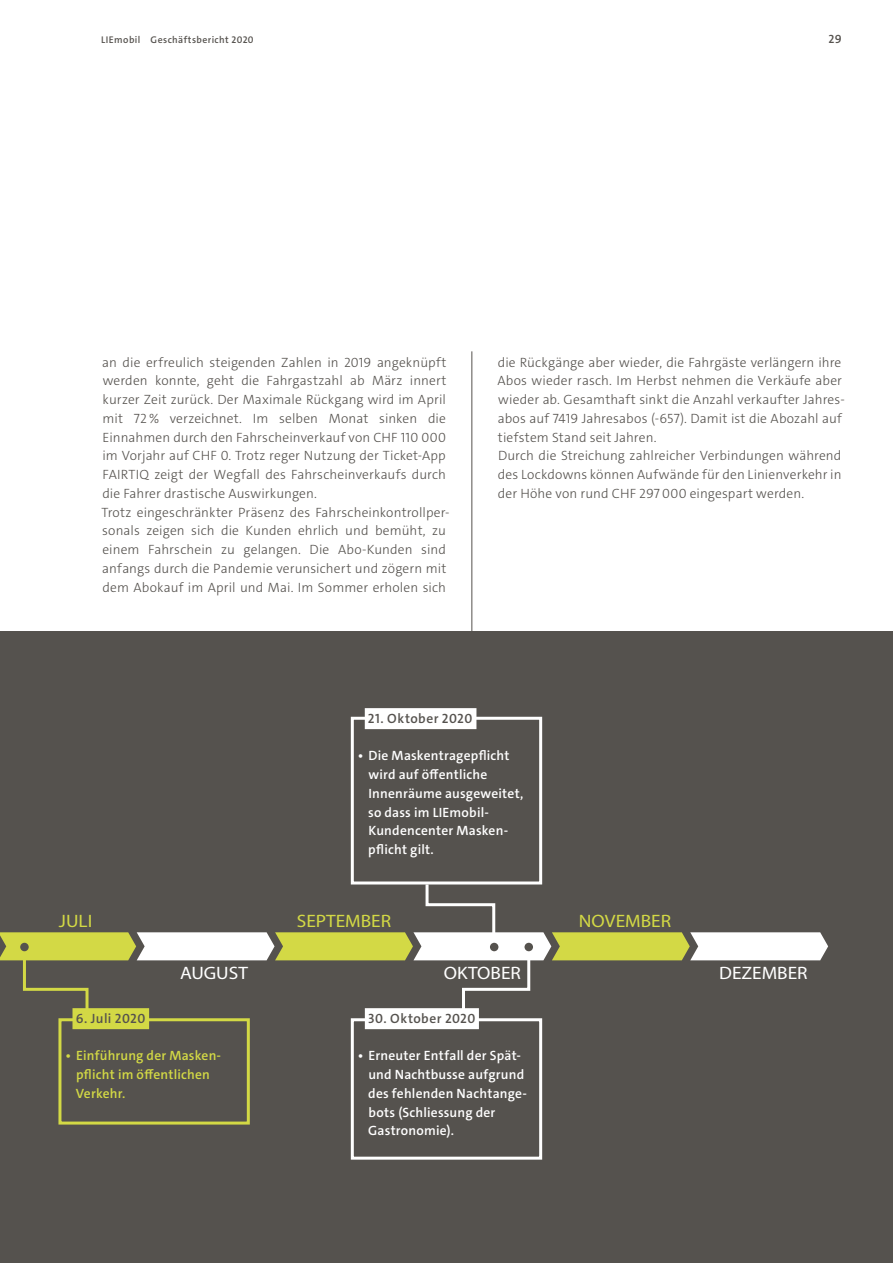
<style>
.page{position:relative;width:893px;height:1263px;background:#fff}
.page>*{position:absolute;margin:0;border:0;box-sizing:border-box;transform-origin:0 0}
.t1{font:18px "Myriad Pro";color:#d3d945;scale:1.07 1}
.t2{font:18px "Myriad Pro";color:#fff;scale:1.07 1}
.t3{font:300 13.5px/18.8px "The Sans C4 s";letter-spacing:.01em;color:#55524e}
.t4{font:600 13.5px/18.8px "The Sans C4 s";letter-spacing:.015em;color:#fff}
.t5{font:600 13.5px/18.8px "The Sans C4 s";letter-spacing:.01em;color:#d3d945}
.t6{font:600 13.5px "The Sans C4 s";letter-spacing:.035em;color:#55524e}
.t7{font:600 12px "The Sans C4 s";color:#55524e}
.t8{font:600 9.75px "The Sans C4 s";letter-spacing:.045em;color:#55524e}
</style>
<div class="page">
<hr style="left:472px;top:351px;width:1px;height:859px;background:#55524e">
<div style="left:0;top:631px;width:893px;height:632px;background:#55524e"></div>
<div style="left:351px;top:1018px;width:191px;height:142px;border:3px solid #fff"></div>
<div style="left:58px;top:1018px;width:192px;height:106px;border:3px solid #d3d945"></div>
<div style="left:351px;top:717px;width:191px;height:167px;border:3px solid #fff"></div>
<div style="left:365px;top:1008px;width:114px;height:21px;background:#fff"></div>
<div style="left:72px;top:1008px;width:77px;height:21px;background:#d3d945"></div>
<div style="left:365px;top:708px;width:111px;height:21px;background:#fff"></div>
<svg style="left:0;top:881px;width:828px;height:131px"></svg>
<div style="left:490px;top:943px;width:8px;height:8px;background:#55524e;border-radius:50%"></div>
<p class="t8" style="left:101px;top:33px;width:154px">LIEmobil Geschäftsbericht 2020</p>
<p class="t7" style="left:829px;top:31px;width:15px">29</p>
<p class="t3" style="left:101px;top:353px;width:350px">an die erfreulich steigenden Zahlen in 2019 angeknüpft werden konnte, geht die Fahrgastzahl ab März innert kurzer Zeit zurück. Der Maximale Rückgang wird im April mit 72 % verzeichnet. Im selben Monat sinken die Einnahmen durch den Fahrscheinverkauf von CHF 110 000 im Vorjahr auf CHF 0. Trotz reger Nutzung der Ticket-App FAIRTIQ zeigt der Wegfall des Fahrscheinverkaufs durch die Fahrer drastische Auswirkungen.<br>Trotz eingeschränkter Präsenz des Fahrscheinkontrollper&shy;sonals zeigen sich die Kunden ehrlich und bemüht, zu einem Fahrschein zu gelangen. Die Abo-Kunden sind anfangs durch die Pandemie verunsichert und zögern mit dem Abokauf im April und Mai. Im Sommer erholen sich</p>
<p class="t3" style="left:497px;top:353px;width:349px">die Rückgänge aber wieder, die Fahrgäste verlängern ihre Abos wieder rasch. Im Herbst nehmen die Verkäufe aber wieder ab. Gesamthaft sinkt die Anzahl verkaufter Jahres&shy;abos auf 7419 Jahresabos (-657). Damit ist die Abozahl auf tiefstem Stand seit Jahren.<br>Durch die Streichung zahlreicher Verbindungen während des Lockdowns können Aufwände für den Linienverkehr in der Höhe von rund CHF 297 000 eingespart werden.</p>
<p class="t6" style="left:368px;top:709px;width:106px">21. Oktober 2020</p>
<p class="t4" style="left:368px;top:746px;width:157px;text-indent:-10px">• Die Maskentragepflicht wird auf öffentliche<br>Innenräume ausgeweitet, so dass im LIEmobil-<br>Kundencenter Masken&shy;pflicht gilt.</p>
<h1 class="t1" style="left:59px;top:910px;width:33px">JULI</h1>
<h1 class="t1" style="left:297px;top:910px;width:90px">SEPTEMBER</h1>
<h1 class="t1" style="left:579px;top:910px;width:88px">NOVEMBER</h1>
<h1 class="t2" style="left:180px;top:962px;width:65px">AUGUST</h1>
<h1 class="t2" style="left:444px;top:962px;width:73px">OKTOBER</h1>
<h1 class="t2" style="left:719px;top:962px;width:84px">DEZEMBER</h1>
<p class="t6" style="left:76px;top:1009px;width:71px">6. Juli 2020</p>
<p class="t5" style="left:76px;top:1046px;width:147px;text-indent:-10px">• Einführung der Masken&shy;pflicht im öffentlichen<br>Verkehr.</p>
<p class="t6" style="left:368px;top:1009px;width:109px">30. Oktober 2020</p>
<p class="t4" style="left:368px;top:1046px;width:160px;text-indent:-10px">• Erneuter Entfall der Spät&shy;und Nachtbusse aufgrund des fehlenden Nachtange&shy;bots (Schliessung der<br>Gastronomie).</p>
</div>
